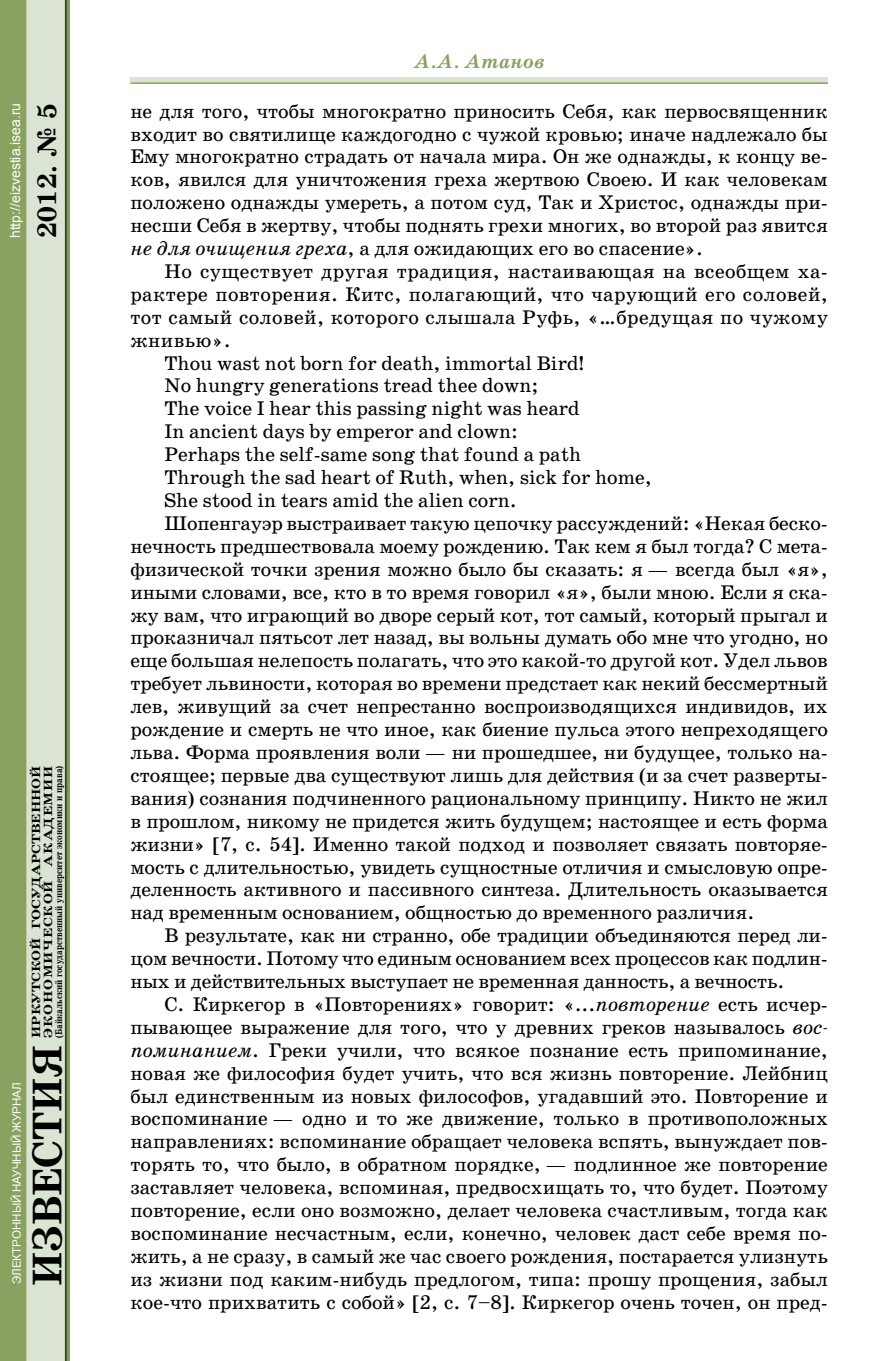
<style>
.page{position:relative;width:896px;height:1361px;background:#fff}
.page>*{position:absolute;margin:0;border:0;box-sizing:border-box;transform-origin:0 0}
.t1{font:700 42px "School Book C";color:#000}
.t2{font:700 27px "School Book C";color:#000}
.t3{font:20px/22.8px "School Book C";color:#000;text-align:justify}
.t4{font:20px "School Book C";letter-spacing:.02em;color:#000}
.t5{font:italic 700 20px "School Book C";color:#89a260}
.t6{font:14px "Arial";color:#fff}
.t7{font:700 12px/12px "School Book C";color:#000;scale:1.25 1}
.t8{font:11.6px "Arial";color:#fff}
.t9{font:700 10px "School Book C";color:#000;scale:.85 1}
.s1{font-style:italic}
</style>
<div class="page">
<div style="left:130px;top:77px;width:698px;height:7px;background:#dbe4d3"></div>
<img style="left:0;top:0;width:70px;height:1361px">
<hr style="left:130px;top:82px;width:698px;height:2px;background:#89a260">
<p class="t6" style="left:6px;top:238px;width:137px;rotate:-90deg">http://eizvestia.isea.ru</p>
<h2 class="t2" style="left:32px;top:238px;width:136px;rotate:-90deg">2012. № 5</h2>
<p class="t8" style="left:9px;top:1284px;width:203px;rotate:-90deg">ЭЛЕКТРОННЫЙ НАУЧНЫЙ ЖУРНАЛ</p>
<p class="t7" style="left:30px;top:1037px;width:219px;rotate:-90deg">ИРКУТСКОЙ ГОСУДАРСТВЕННОЙ<br>ЭКОНОМИЧЕСКОЙ АКАДЕМИИ</p>
<p class="t9" style="left:53px;top:1037px;width:322px;rotate:-90deg">(Байкальский государственный университет экономики и права)</p>
<h1 class="t1" style="left:24px;top:1286px;width:243px;rotate:-90deg">ИЗВЕСТИЯ</h1>
<p class="t5" style="left:413px;top:51px;width:133px">А.А. Атанов</p>
<p class="t3" style="left:130px;top:100px;width:699px">не для того, чтобы многократно приносить Себя, как первосвященник входит во святилище каждогодно с чужой кровью; иначе надлежало бы Ему многократно страдать от начала мира. Он же однажды, к концу ве&shy;ков, явился для уничтожения греха жертвою Своею. И как человекам положено однажды умереть, а потом суд, Так и Христос, однажды при&shy;несши Себя в жертву, чтобы поднять грехи многих, во второй раз явится <span class="s1">не для очищения греха</span>, а для ожидающих его во спасение».</p>
<p class="t4" style="left:164px;top:260px;width:665px">Но существует другая традиция, настаивающая на всеобщем ха-</p>
<p class="t4" style="left:130px;top:283px;width:699px">рактере повторения. Китс, полагающий, что чарующий его соловей,</p>
<p class="t4" style="left:130px;top:306px;width:699px">тот самый соловей, которого слышала Руфь, «…бредущая по чужому</p>
<p class="t3" style="left:130px;top:329px;width:102px">жнивью».</p>
<p class="t3" style="left:164px;top:352px;width:421px">Thou wast not born for death, immortal Bird!</p>
<p class="t3" style="left:164px;top:374px;width:375px">No hungry generations tread thee down;</p>
<p class="t3" style="left:164px;top:397px;width:417px">The voice I hear this passing night was heard</p>
<p class="t3" style="left:164px;top:420px;width:355px">In ancient days by emperor and clown:</p>
<p class="t3" style="left:164px;top:443px;width:418px">Perhaps the self-same song that found a path</p>
<p class="t3" style="left:164px;top:466px;width:489px">Through the sad heart of Ruth, when, sick for home,</p>
<p class="t3" style="left:164px;top:489px;width:354px">She stood in tears amid the alien corn.</p>
<p class="t3" style="left:164px;top:512px;width:665px">Шопенгауэр выстраивает такую цепочку рассуждений: «Некая беско-</p>
<p class="t3" style="left:130px;top:535px;width:699px">нечность предшествовала моему рождению. Так кем я был тогда? С мета-</p>
<p class="t3" style="left:130px;top:558px;width:699px">физической точки зрения можно было бы сказать: я — всегда был «я»,</p>
<p class="t3" style="left:130px;top:581px;width:699px">иными словами, все, кто в то время говорил «я», были мною. Если я ска-</p>
<p class="t3" style="left:130px;top:603px;width:699px">жу вам, что играющий во дворе серый кот, тот самый, который прыгал и</p>
<p class="t3" style="left:130px;top:626px;width:699px">проказничал пятьсот лет назад, вы вольны думать обо мне что угодно, но</p>
<p class="t3" style="left:130px;top:649px;width:699px">еще большая нелепость полагать, что это какой-то другой кот. Удел львов</p>
<p class="t3" style="left:130px;top:672px;width:699px">требует львиности, которая во времени предстает как некий бессмертный</p>
<p class="t3" style="left:130px;top:695px;width:699px">лев, живущий за счет непрестанно воспроизводящихся индивидов, их</p>
<p class="t3" style="left:130px;top:718px;width:699px">рождение и смерть не что иное, как биение пульса этого непреходящего</p>
<p class="t3" style="left:130px;top:741px;width:699px">льва. Форма проявления воли — ни прошедшее, ни будущее, только на-</p>
<p class="t3" style="left:130px;top:764px;width:699px">стоящее; первые два существуют лишь для действия (и за счет разверты-</p>
<p class="t3" style="left:130px;top:787px;width:699px">вания) сознания подчиненного рациональному принципу. Никто не жил</p>
<p class="t3" style="left:130px;top:810px;width:699px">в прошлом, никому не придется жить будущем; настоящее и есть форма</p>
<p class="t3" style="left:130px;top:832px;width:699px">жизни» [7, с. 54]. Именно такой подход и позволяет связать повторяе-</p>
<p class="t3" style="left:130px;top:855px;width:699px">мость с длительностью, увидеть сущностные отличия и смысловую опре-</p>
<p class="t3" style="left:130px;top:878px;width:699px">деленность активного и пассивного синтеза. Длительность оказывается</p>
<p class="t3" style="left:130px;top:901px;width:625px">над временным основанием, общностью до временного различия.</p>
<p class="t3" style="left:164px;top:924px;width:665px">В результате, как ни странно, обе традиции объединяются перед ли-</p>
<p class="t3" style="left:130px;top:947px;width:699px">цом вечности. Потому что единым основанием всех процессов как подлин-</p>
<p class="t3" style="left:130px;top:970px;width:655px">ных и действительных выступает не временная данность, а вечность.</p>
<p class="t3" style="left:164px;top:993px;width:665px">С. Киркегор в «Повторениях» говорит: «...<span class="s1">повторение</span> есть исчер-</p>
<p class="t3" style="left:130px;top:1016px;width:699px">пывающее выражение для того, что у древних греков называлось <span class="s1">вос-</span></p>
<p class="t3" style="left:130px;top:1039px;width:699px"><span class="s1">поминанием</span>. Греки учили, что всякое познание есть припоминание,</p>
<p class="t3" style="left:130px;top:1061px;width:699px">новая же философия будет учить, что вся жизнь повторение. Лейбниц</p>
<p class="t3" style="left:130px;top:1084px;width:699px">был единственным из новых философов, угадавший это. Повторение и</p>
<p class="t3" style="left:130px;top:1107px;width:699px">воспоминание — одно и то же движение, только в противоположных</p>
<p class="t3" style="left:130px;top:1130px;width:699px">направлениях: вспоминание обращает человека вспять, вынуждает пов-</p>
<p class="t3" style="left:130px;top:1153px;width:699px">торять то, что было, в обратном порядке, — подлинное же повторение</p>
<p class="t3" style="left:130px;top:1176px;width:699px">заставляет человека, вспоминая, предвосхищать то, что будет. Поэтому</p>
<p class="t3" style="left:130px;top:1199px;width:699px">повторение, если оно возможно, делает человека счастливым, тогда как</p>
<p class="t3" style="left:130px;top:1222px;width:699px">воспоминание несчастным, если, конечно, человек даст себе время по-</p>
<p class="t3" style="left:130px;top:1245px;width:699px">жить, а не сразу, в самый же час своего рождения, постарается улизнуть</p>
<p class="t3" style="left:130px;top:1268px;width:699px">из жизни под каким-нибудь предлогом, типа: прошу прощения, забыл</p>
<p class="t3" style="left:130px;top:1290px;width:699px">кое-что прихватить с собой» [2, с. 7–8]. Киркегор очень точен, он пред-</p>
</div>
